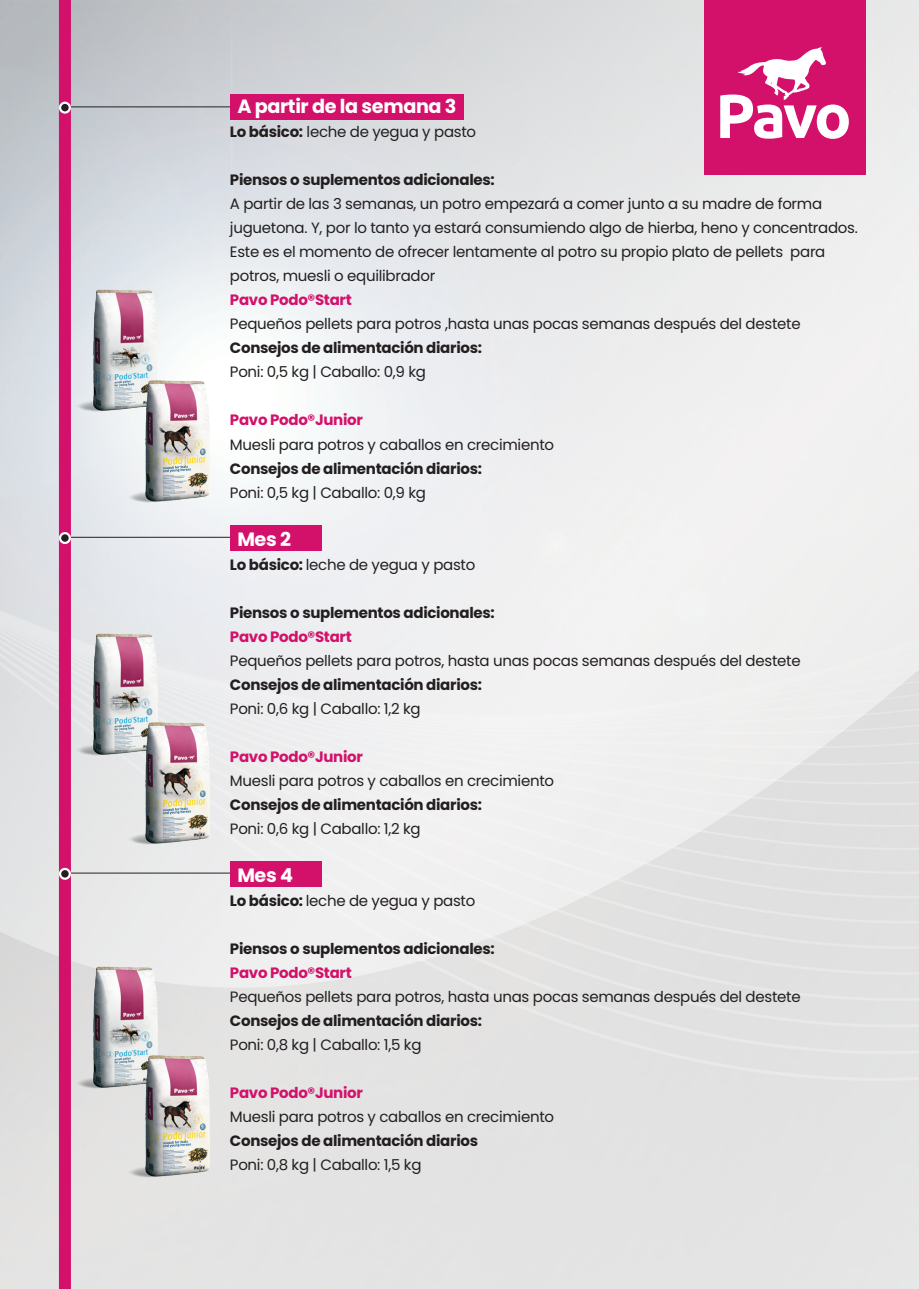
<style>
.page{position:relative;width:919px;height:1289px;background:#fff}
.page>*{position:absolute;margin:0;border:0;box-sizing:border-box;transform-origin:0 0}
.t1{font:700 19.2px "Poppins";letter-spacing:-.02em;color:#fff}
.t2{font:15px/24px "Poppins";letter-spacing:-.02em;color:#231f20}
.t3{font:700 15px "Poppins";letter-spacing:-.02em;color:#231f20}
.t4{font:700 15px "Poppins";letter-spacing:-.02em;color:#d3116b}
.s1{font-weight:700}
</style>
<div class="page">
<img style="left:0;top:0;width:918px;height:1288px">
<img style="left:71px;top:288px;width:87px;height:130px">
<div style="left:59px;top:0;width:12px;height:1288px;background:#d3116b"></div>
<hr style="left:65px;top:107px;width:169px;height:1px;background:#231f20">
<div style="left:60px;top:103px;width:10px;height:9px;background:#231f20;border-radius:50%"></div>
<div style="left:59px;top:102px;width:12px;height:12px;border:2px solid #fff;border-radius:50%"></div>
<div style="left:704px;top:0;width:161px;height:174px;background:#d3116b"></div>
<svg style="left:720px;top:47px;width:128px;height:92px"></svg>
<hr style="left:65px;top:537px;width:173px;height:1px;background:#231f20">
<div style="left:60px;top:533px;width:10px;height:10px;background:#231f20;border-radius:50%"></div>
<div style="left:59px;top:532px;width:12px;height:12px;border:2px solid #fff;border-radius:50%"></div>
<hr style="left:65px;top:872px;width:173px;height:1px;background:#231f20">
<svg style="left:60px;top:869px;width:10px;height:9px"></svg>
<div style="left:59px;top:867px;width:12px;height:12px;border:2px solid #fff;border-radius:50%"></div>
<div style="left:230px;top:94px;width:233px;height:25px;background:#d3116b"></div>
<div style="left:230px;top:525px;width:91px;height:26px;background:#d3116b"></div>
<div style="left:230px;top:861px;width:91px;height:25px;background:#d3116b"></div>
<img style="left:120px;top:380px;width:90px;height:129px">
<img style="left:71px;top:632px;width:87px;height:130px">
<img style="left:120px;top:721px;width:90px;height:130px">
<img style="left:71px;top:965px;width:87px;height:130px">
<img style="left:120px;top:1054px;width:90px;height:130px">
<p class="t1" style="left:237px;top:95px;width:221px">A partir de la semana 3</p>
<p class="t2" style="left:230px;top:120px;width:248px"><span class="s1">Lo básico:</span> leche de yegua y pasto</p>
<p class="t3" style="left:230px;top:171px;width:266px">Piensos o suplementos adicionales:</p>
<p class="t2" style="left:230px;top:192px;width:629px">A partir de las 3 semanas, un potro empezará a comer junto a su madre de forma juguetona. Y, por lo tanto ya estará consumiendo algo de hierba, heno y concentrados.<br>Este es el momento de ofrecer lentamente al potro su propio plato de pellets para potros, muesli o equilibrador</p>
<p class="t4" style="left:230px;top:291px;width:123px">Pavo Podo®Start</p>
<p class="t2" style="left:230px;top:312px;width:572px">Pequeños pellets para potros ,hasta unas pocas semanas después del destete</p>
<p class="t3" style="left:230px;top:339px;width:253px">Consejos de alimentación diarios:</p>
<p class="t2" style="left:230px;top:360px;width:198px">Poni: 0,5 kg | Caballo: 0,9 kg</p>
<p class="t4" style="left:230px;top:411px;width:134px">Pavo Podo®Junior</p>
<p class="t2" style="left:230px;top:432px;width:325px">Muesli para potros y caballos en crecimiento</p>
<p class="t3" style="left:230px;top:459px;width:253px">Consejos de alimentación diarios:</p>
<p class="t2" style="left:230px;top:480px;width:198px">Poni: 0,5 kg | Caballo: 0,9 kg</p>
<p class="t1" style="left:237px;top:527px;width:55px">Mes 2</p>
<p class="t2" style="left:230px;top:552px;width:247px"><span class="s1">Lo básico:</span> leche de yegua y pasto</p>
<p class="t3" style="left:230px;top:603px;width:266px">Piensos o suplementos adicionales:</p>
<p class="t4" style="left:230px;top:627px;width:123px">Pavo Podo®Start</p>
<p class="t2" style="left:230px;top:648px;width:572px">Pequeños pellets para potros, hasta unas pocas semanas después del destete</p>
<p class="t3" style="left:230px;top:675px;width:253px">Consejos de alimentación diarios:</p>
<p class="t2" style="left:230px;top:696px;width:192px">Poni: 0,6 kg | Caballo: 1,2 kg</p>
<p class="t4" style="left:230px;top:747px;width:134px">Pavo Podo®Junior</p>
<p class="t2" style="left:230px;top:768px;width:325px">Muesli para potros y caballos en crecimiento</p>
<p class="t3" style="left:230px;top:795px;width:253px">Consejos de alimentación diarios:</p>
<p class="t2" style="left:230px;top:816px;width:192px">Poni: 0,6 kg | Caballo: 1,2 kg</p>
<p class="t1" style="left:237px;top:863px;width:57px">Mes 4</p>
<p class="t2" style="left:230px;top:888px;width:247px"><span class="s1">Lo básico:</span> leche de yegua y pasto</p>
<p class="t3" style="left:230px;top:939px;width:266px">Piensos o suplementos adicionales:</p>
<p class="t4" style="left:230px;top:963px;width:123px">Pavo Podo®Start</p>
<p class="t2" style="left:230px;top:984px;width:572px">Pequeños pellets para potros, hasta unas pocas semanas después del destete</p>
<p class="t3" style="left:230px;top:1011px;width:253px">Consejos de alimentación diarios:</p>
<p class="t2" style="left:230px;top:1032px;width:193px">Poni: 0,8 kg | Caballo: 1,5 kg</p>
<p class="t4" style="left:230px;top:1083px;width:134px">Pavo Podo®Junior</p>
<p class="t2" style="left:230px;top:1104px;width:325px">Muesli para potros y caballos en crecimiento</p>
<p class="t3" style="left:230px;top:1131px;width:249px">Consejos de alimentación diarios</p>
<p class="t2" style="left:230px;top:1152px;width:193px">Poni: 0,8 kg | Caballo: 1,5 kg</p>
</div>
